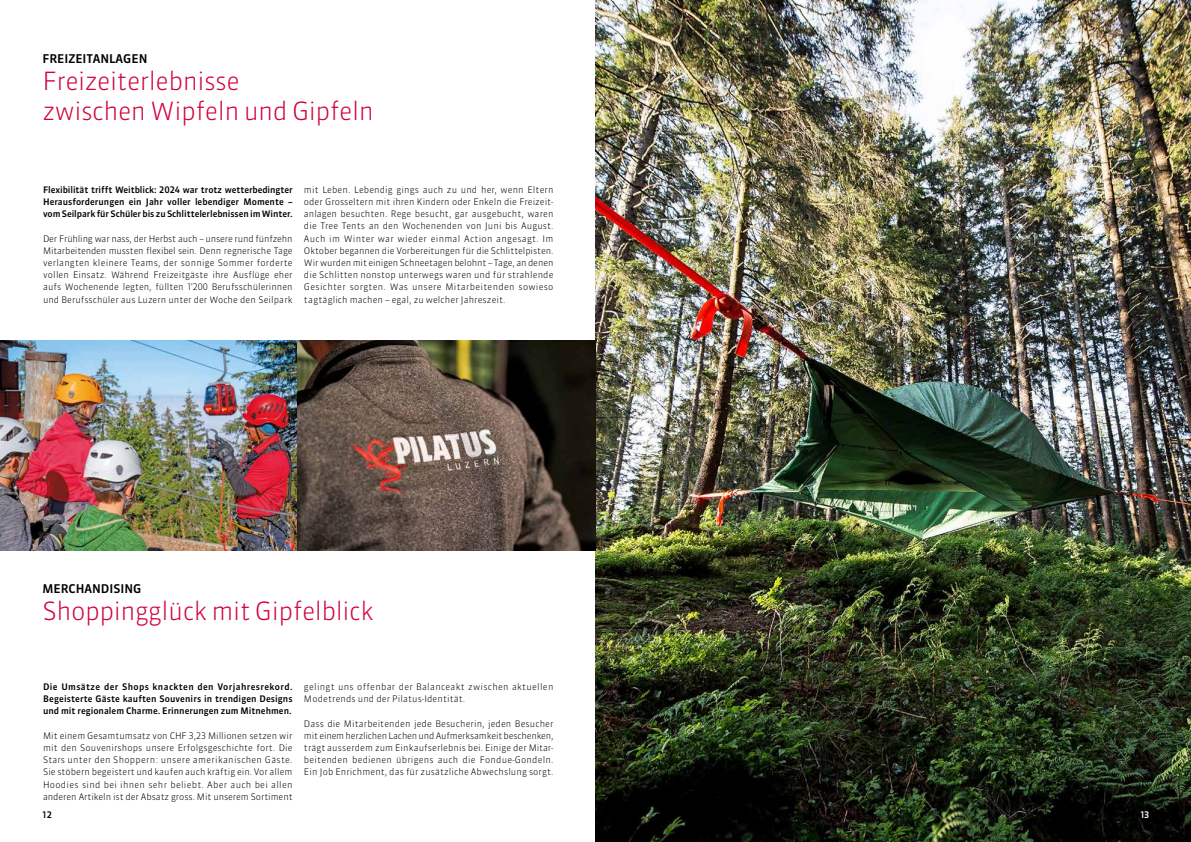
<style>
.page{position:relative;width:1191px;height:842px;background:#fff}
.page>*{position:absolute;margin:0;border:0;box-sizing:border-box;transform-origin:0 0}
.t1{font:300 25px/30px "Sanuk LF";letter-spacing:-.02em;color:#d0043a}
.t2{font:500 12px "Sanuk LF";color:#000}
.t3{font:300 9px/12.2px "Sanuk LF";letter-spacing:.01em;color:#000;text-align:justify}
.t4{font:500 9px/12.2px "Sanuk LF";color:#000;text-align:justify}
.t5{font:300 9px/12.2px "Sanuk LF";letter-spacing:.03em;color:#000}
.t6{font:500 9px "Sanuk LF";color:#fff}
</style>
<div class="page">
<img style="left:595px;top:0;width:596px;height:842px">
<img style="left:0;top:340px;width:595px;height:211px">
<h2 class="t2" style="left:43px;top:51px;width:106px">FREIZEITANLAGEN</h2>
<h1 class="t1" style="left:43px;top:66px;width:333px">Freizeiterlebnisse<br>zwischen Wipfeln und Gipfeln</h1>
<p class="t4" style="left:43px;top:183px;width:251px">Flexibilität trifft Weitblick: 2024 war trotz wetterbedingter Herausforderungen ein Jahr voller lebendiger Momente – vom Seilpark für Schüler bis zu Schlittelerlebnissen im Winter.</p>
<p class="t3" style="left:43px;top:232px;width:251px">Der Frühling war nass, der Herbst auch – unsere rund fünfzehn Mitarbeitenden mussten flexibel sein. Denn regnerische Tage verlangten kleinere Teams, der sonnige Sommer forderte vollen Einsatz. Während Freizeitgäste ihre Ausflüge eher aufs Wochenende legten, füllten 1’200 Berufsschülerinnen und Berufsschüler aus Luzern unter der Woche den Seilpark</p>
<p class="t3" style="left:304px;top:183px;width:251px">mit Leben. Lebendig gings auch zu und her, wenn Eltern oder Grosseltern mit ihren Kindern oder Enkeln die Freizeit&shy;anlagen besuchten. Rege besucht, gar ausgebucht, waren die Tree Tents an den Wochenenden von Juni bis August.<br>Auch im Winter war wieder einmal Action angesagt. Im Oktober begannen die Vorbereitungen für die Schlittelpisten.<br>Wir wurden mit einigen Schneetagen belohnt – Tage, an denen die Schlitten nonstop unterwegs waren und für strahlende Gesichter sorgten. Was unsere Mitarbeitenden sowieso tagtäglich machen – egal, zu welcher Jahreszeit.</p>
<h2 class="t2" style="left:43px;top:581px;width:101px">MERCHANDISING</h2>
<h1 class="t1" style="left:43px;top:596px;width:333px">Shoppingglück mit Gipfelblick</h1>
<p class="t4" style="left:43px;top:680px;width:251px">Die Umsätze der Shops knackten den Vorjahresrekord.<br>Begeisterte Gäste kauften Souvenirs in trendigen Designs und mit regionalem Charme. Erinnerungen zum Mitnehmen.</p>
<p class="t3" style="left:43px;top:729px;width:251px">Mit einem Gesamtumsatz von CHF 3,23 Millionen setzen wir mit den Souvenirshops unsere Erfolgsgeschichte fort. Die Stars unter den Shoppern: unsere amerikanischen Gäste.<br>Sie stöbern begeistert und kaufen auch kräftig ein. Vor allem Hoodies sind bei ihnen sehr beliebt. Aber auch bei allen anderen Artikeln ist der Absatz gross. Mit unserem Sortiment</p>
<p class="t4" style="left:43px;top:808px;width:11px">12</p>
<p class="t5" style="left:304px;top:680px;width:251px">gelingt uns offenbar der Balanceakt zwischen aktuellen<br>Modetrends und der Pilatus-Identität.</p>
<p class="t3" style="left:304px;top:717px;width:251px">Dass die Mitarbeitenden jede Besucherin, jeden Besucher mit einem herzlichen Lachen und Aufmerksamkeit beschenken, trägt ausserdem zum Einkaufserlebnis bei. Einige der Mitar&shy;beitenden bedienen übrigens auch die Fondue-Gondeln.<br>Ein Job Enrichment, das für zusätzliche Abwechslung sorgt.</p>
<p class="t6" style="left:1140px;top:809px;width:11px">13</p>
</div>
